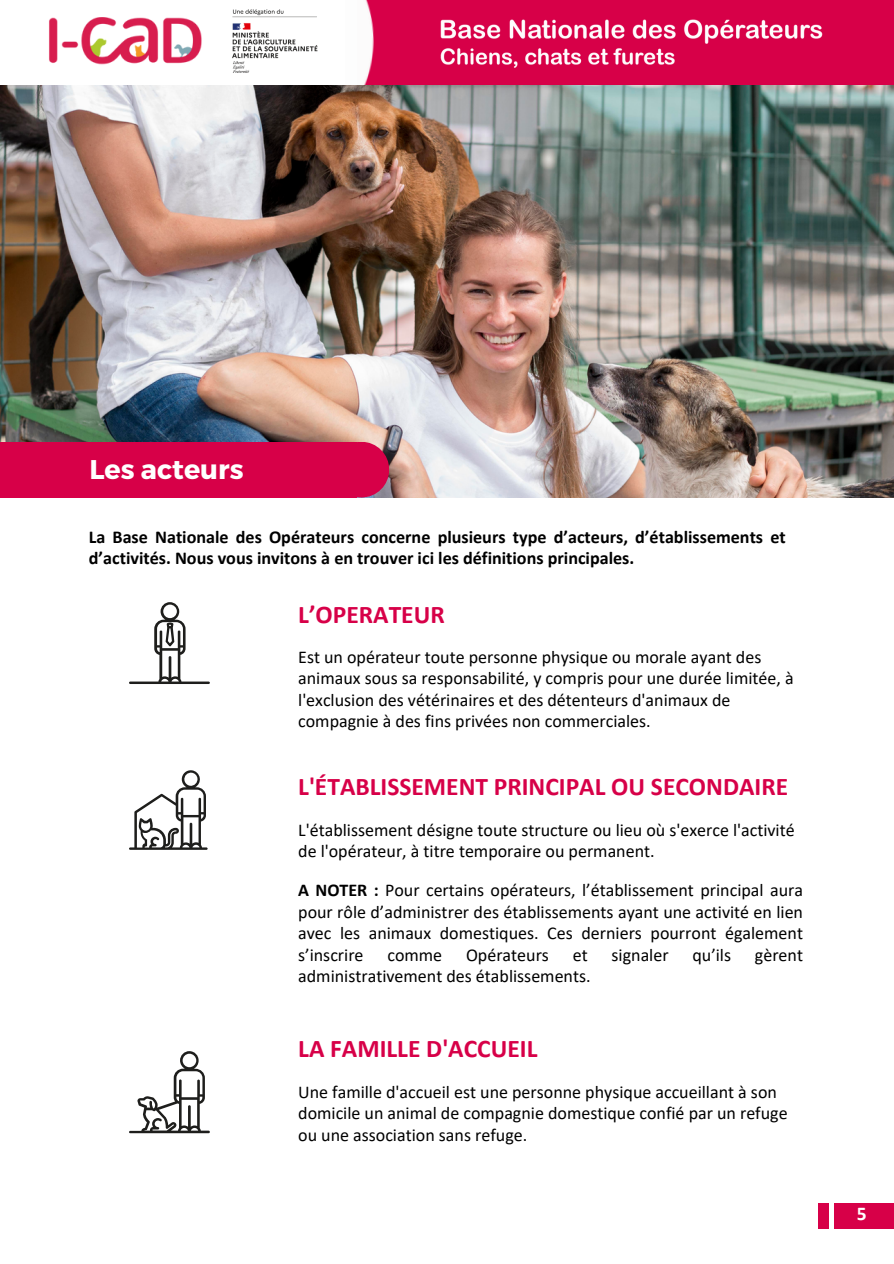
<style>
.page{position:relative;width:894px;height:1264px;background:#fff}
.page>*{position:absolute;margin:0;border:0;box-sizing:border-box;transform-origin:0 0}
.t1{font:700 27px "Montserrat";color:#fff}
.t2{font:700 25.5px "Calibri";color:#d70048}
.t3{font:700 19.5px "Calibri";color:#fff}
.t4{font:700 18.15px/21.5px "Calibri";color:#000}
.t5{font:18px/21.3px "Calibri";color:#000}
.s1{font-weight:700}
</style>
<div class="page">
<div style="left:833px;top:1203px;width:60px;height:25px;background:#d70048"></div>
<div style="left:817px;top:1203px;width:11px;height:25px;background:#d70048"></div>
<img style="left:0;top:84px;width:892px;height:413px">
<div style="left:0;top:442px;width:356px;height:55px;background:#d70048"></div>
<div style="left:314px;top:0;width:579px;height:84px;background:#d70048"></div>
<div style="left:333px;top:442px;width:56px;height:55px;background:#d70048;border-radius:50%"></div>
<div style="left:0;top:0;width:356px;height:84px;background:#fff"></div>
<img style="left:232px;top:9px;width:86px;height:64px">
<img style="left:49px;top:18px;width:153px;height:47px">
<svg style="left:129px;top:1051px;width:81px;height:82px"></svg>
<svg style="left:129px;top:602px;width:81px;height:82px"></svg>
<img style="left:356px;top:0;width:18px;height:84px">
<img style="left:437px;top:19px;width:387px;height:72px">
<svg style="left:129px;top:770px;width:78px;height:79px"></svg>
<h1 class="t1" style="left:89px;top:452px;width:156px">Les acteurs</h1>
<p class="t4" style="left:89px;top:527px;width:698px">La Base Nationale des Opérateurs concerne plusieurs type d’acteurs, d’établissements et d’activités. Nous vous invitons à en trouver ici les définitions principales.</p>
<h2 class="t2" style="left:298px;top:603px;width:148px">L’OPERATEUR</h2>
<p class="t5" style="left:298px;top:648px;width:497px">Est un opérateur toute personne physique ou morale ayant des animaux sous sa responsabilité, y compris pour une durée limitée, à l'exclusion des vétérinaires et des détenteurs d'animaux de compagnie à des fins privées non commerciales.</p>
<h2 class="t2" style="left:298px;top:776px;width:491px">L'ÉTABLISSEMENT PRINCIPAL OU SECONDAIRE</h2>
<p class="t5" style="left:298px;top:820px;width:498px">L'établissement désigne toute structure ou lieu où s'exerce l'activité de l'opérateur, à titre temporaire ou permanent.</p>
<p class="t5" style="left:298px;top:881px;width:506px;text-align:justify"><span class="s1">A NOTER :</span> Pour certains opérateurs, l’établissement principal aura pour rôle d’administrer des établissements ayant une activité en lien avec les animaux domestiques. Ces derniers pourront également s’inscrire</p>
<p class="t5" style="left:387px;top:945px;width:56px">comme</p>
<p class="t5" style="left:466px;top:945px;width:84px">Opérateurs</p>
<p class="t5" style="left:572px;top:945px;width:16px">et</p>
<p class="t5" style="left:611px;top:945px;width:59px">signaler</p>
<p class="t5" style="left:692px;top:945px;width:40px">qu’ils</p>
<p class="t5" style="left:754px;top:945px;width:50px">gèrent</p>
<p class="t5" style="left:298px;top:966px;width:294px">administrativement des établissements.</p>
<h2 class="t2" style="left:298px;top:1038px;width:241px">LA FAMILLE D'ACCUEIL</h2>
<p class="t5" style="left:298px;top:1082px;width:491px">Une famille d'accueil est une personne physique accueillant à son domicile un animal de compagnie domestique confié par un refuge ou une association sans refuge.</p>
<p class="t3" style="left:856px;top:1205px;width:11px">5</p>
</div>
